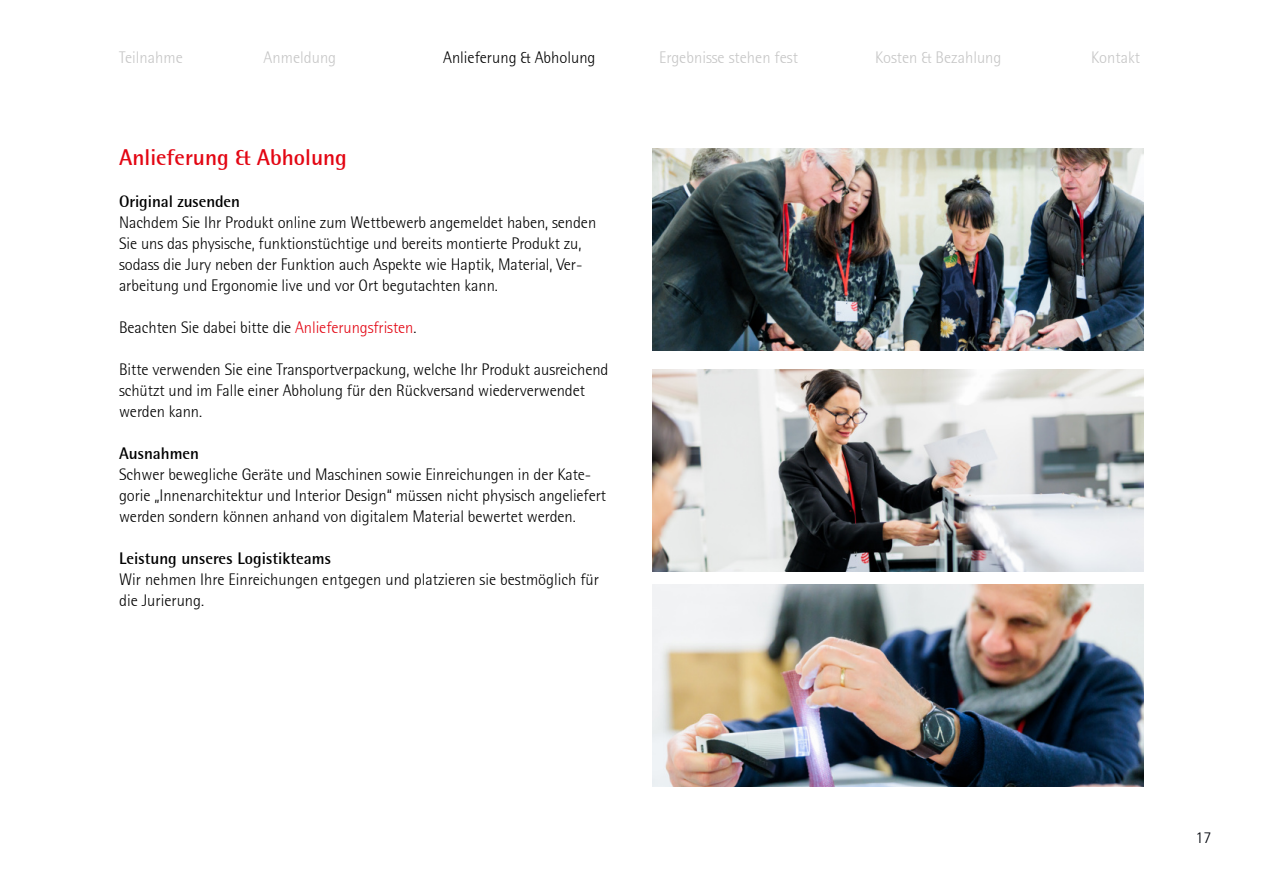
<style>
.page{position:relative;width:1263px;height:893px;background:#fff}
.page>*{position:absolute;margin:0;border:0;box-sizing:border-box;transform-origin:0 0}
.t1{font:700 22.5px "Rotis Semi Sans";color:#e30613}
.t2{font:300 16.5px/21px "Rotis Semisans";letter-spacing:-.005em;color:#000}
.t3{font:300 16.5px "Rotis Semisans";color:#c6c6c6}
.t4{font:700 16.5px "Rotis Semi Sans";color:#000}
.t5{font:300 16.5px "Rotis Semisans";color:#070a11}
.s1{color:#e30613}
</style>
<div class="page">
<img style="left:653px;top:585px;width:491px;height:202px">
<img style="left:653px;top:149px;width:491px;height:202px">
<img style="left:653px;top:370px;width:491px;height:202px">
<p class="t3" style="left:119px;top:48px;width:65px">Teilnahme</p>
<p class="t3" style="left:264px;top:48px;width:74px">Anmeldung</p>
<p class="t2" style="left:443px;top:47px;width:154px">Anlieferung &amp; Abholung</p>
<p class="t3" style="left:659px;top:48px;width:140px">Ergebnisse stehen fest</p>
<p class="t3" style="left:875px;top:48px;width:128px">Kosten &amp; Bezahlung</p>
<p class="t3" style="left:1091px;top:48px;width:50px">Kontakt</p>
<h1 class="t1" style="left:119px;top:145px;width:229px">Anlieferung &amp; Abholung</h1>
<p class="t4" style="left:119px;top:192px;width:122px">Original zusenden</p>
<p class="t2" style="left:119px;top:212px;width:479px">Nachdem Sie Ihr Produkt online zum Wettbewerb angemeldet haben, senden Sie uns das physische, funktionstüchtige und bereits montierte Produkt zu, sodass die Jury neben der Funktion auch Aspekte wie Haptik, Material, Ver&shy;arbeitung und Ergonomie live und vor Ort begutachten kann.</p>
<p class="t2" style="left:119px;top:317px;width:299px">Beachten Sie dabei bitte die <span class="s1">Anlieferungsfristen</span>.</p>
<p class="t2" style="left:119px;top:359px;width:491px">Bitte verwenden Sie eine Transportverpackung, welche Ihr Produkt ausreichend schützt und im Falle einer Abholung für den Rückversand wiederverwendet werden kann.</p>
<p class="t4" style="left:119px;top:444px;width:82px">Ausnahmen</p>
<p class="t2" style="left:119px;top:464px;width:489px">Schwer bewegliche Geräte und Maschinen sowie Einreichungen in der Kate&shy;gorie „Innenarchitektur und Interior Design“ müssen nicht physisch angeliefert werden sondern können anhand von digitalem Material bewertet werden.</p>
<p class="t4" style="left:119px;top:549px;width:213px">Leistung unseres Logistikteams</p>
<p class="t2" style="left:119px;top:569px;width:481px">Wir nehmen Ihre Einreichungen entgegen und platzieren sie bestmöglich für die Jurierung.</p>
<p class="t5" style="left:1195px;top:828px;width:17px">17</p>
</div>
